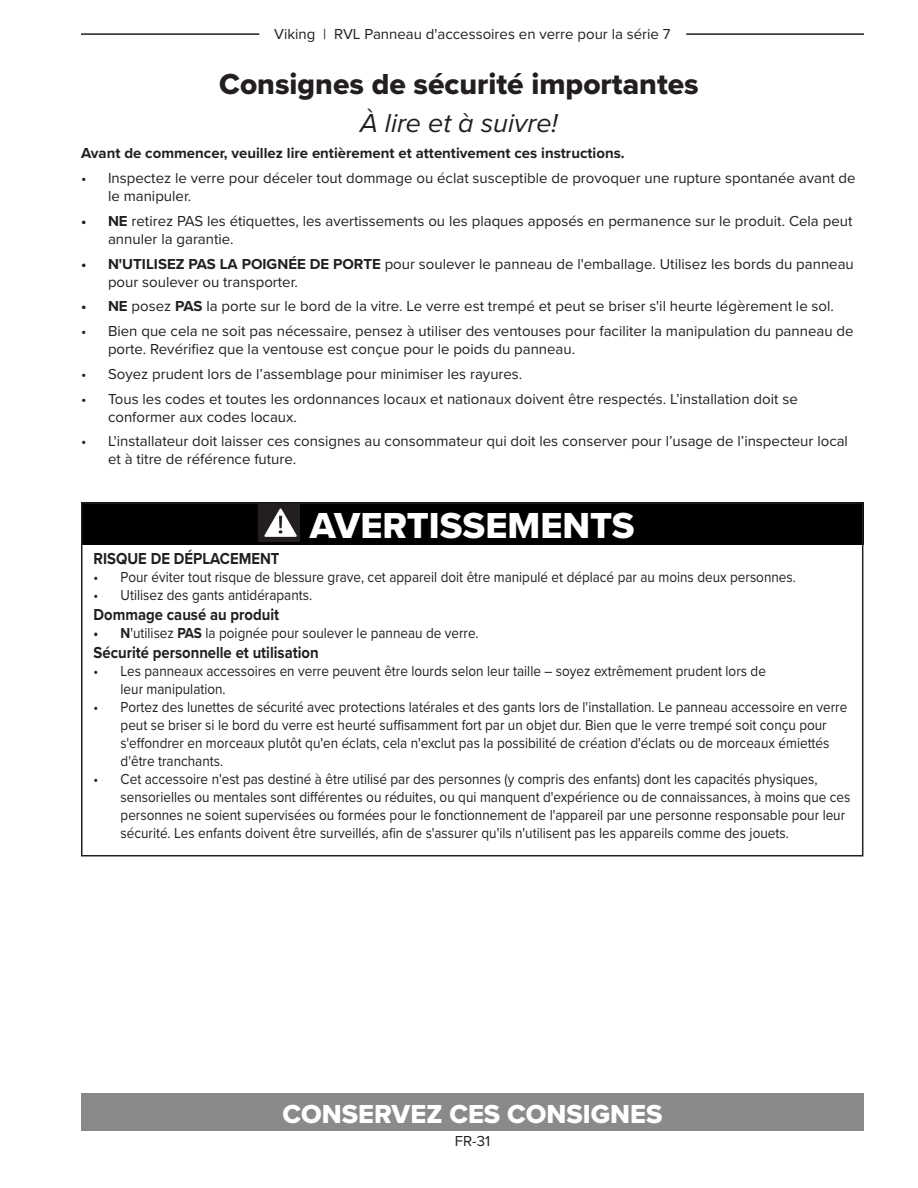
<style>
.page{position:relative;width:918px;height:1188px;background:#fff}
.page>*{position:absolute;margin:0;border:0;box-sizing:border-box;transform-origin:0 0}
.t1{font:37.5px "Proxima Nova Extrabld";color:#fff}
.EN_H2_-_Table_of_Contents{font:30px "Proxima Nova Extrabld";color:#231f20}
.t2{font:27px "Proxima Nova Extrabld";color:#fff}
.t3{font:italic 27px "Proxima Nova";color:#231f20}
.Body_Para_-_No_Runts{font:700 16.5px "Proxima Nova";color:#231f20;scale:.9 1}
.t4{font:15px/18px "Proxima Nova";color:#231f20;scale:.9 1}
.t5{font:15px/18px "Proxima Nova";color:#231f20}
.Body_Para_-_No_Runts-2{font:700 15px "Proxima Nova";color:#231f20}
.s1{font-weight:700}
</style>
<div class="page">
<hr style="left:81px;top:33px;width:178px;height:2px;background:#231f20">
<hr style="left:686px;top:33px;width:178px;height:2px;background:#231f20">
<div style="left:81px;top:1093px;width:783px;height:38px;background:#8a8a8a"></div>
<div style="left:81px;top:502px;width:782px;height:43px;background:#000"></div>
<div style="left:258px;top:504px;width:42px;height:38px;background:#231f20"></div>
<svg style="left:264px;top:508px;width:33px;height:29px"></svg>
<div style="left:81px;top:502px;width:782px;height:354px;border:2px solid #231f20"></div>
<p class="t5" style="left:274px;top:24px;width:398px">Viking | RVL Panneau d'accessoires en verre pour la série 7</p>
<p class="EN_H2_-_Table_of_Contents" style="left:219px;top:62px;width:481px">Consignes de sécurité importantes</p>
<h3 class="t3" style="left:360px;top:103px;width:199px">À lire et à suivre!</h3>
<p class="Body_Para_-_No_Runts-2" style="left:81px;top:142px;width:545px">Avant de commencer, veuillez lire entièrement et attentivement ces instructions.</p>
<p class="t5" style="left:108px;top:169px;width:749px;text-indent:-27px">• Inspectez le verre pour déceler tout dommage ou éclat susceptible de provoquer une rupture spontanée avant de le manipuler.</p>
<p class="t5" style="left:108px;top:211px;width:746px;text-indent:-27px"><span class="s1">• NE</span> retirez PAS les étiquettes, les avertissements ou les plaques apposés en permanence sur le produit. Cela peut annuler la garantie.</p>
<p class="t5" style="left:108px;top:254px;width:747px;text-indent:-27px"><span class="s1">• N'UTILISEZ PAS LA POIGNÉE DE PORTE</span> pour soulever le panneau de l'emballage. Utilisez les bords du panneau pour soulever ou transporter.</p>
<p class="t5" style="left:81px;top:297px;width:755px"><span class="s1">• NE</span> posez <span class="s1">PAS</span> la porte sur le bord de la vitre. Le verre est trempé et peut se briser s'il heurte légèrement le sol.</p>
<p class="t5" style="left:108px;top:322px;width:747px;text-indent:-27px">• Bien que cela ne soit pas nécessaire, pensez à utiliser des ventouses pour faciliter la manipulation du panneau de porte. Revérifiez que la ventouse est conçue pour le poids du panneau.</p>
<p class="t5" style="left:81px;top:364px;width:443px">• Soyez prudent lors de l’assemblage pour minimiser les rayures.</p>
<p class="t5" style="left:108px;top:389px;width:691px;text-indent:-27px">• Tous les codes et toutes les ordonnances locaux et nationaux doivent être respectés. L’installation doit se conformer aux codes locaux.</p>
<p class="t5" style="left:108px;top:432px;width:742px;text-indent:-27px">• L'installateur doit laisser ces consignes au consommateur qui doit les conserver pour l’usage de l’inspecteur local et à titre de référence future.</p>
<p class="t1" style="left:310px;top:498px;width:326px">AVERTISSEMENTS</p>
<p class="Body_Para_-_No_Runts" style="left:94px;top:546px;width:208px">RISQUE DE DÉPLACEMENT</p>
<p class="t4" style="left:94px;top:567px;width:782px">• Pour éviter tout risque de blessure grave, cet appareil doit être manipulé et déplacé par au moins deux personnes.</p>
<p class="t4" style="left:94px;top:585px;width:244px">• Utilisez des gants antidérapants.</p>
<p class="Body_Para_-_No_Runts" style="left:94px;top:602px;width:208px">Dommage causé au produit</p>
<p class="t4" style="left:94px;top:623px;width:429px"><span class="s1">• N</span>'utilisez <span class="s1">PAS</span> la poignée pour soulever le panneau de verre.</p>
<p class="Body_Para_-_No_Runts" style="left:94px;top:640px;width:252px">Sécurité personnelle et utilisation</p>
<p class="t4" style="left:121px;top:661px;width:719px;text-indent:-27px">• Les panneaux accessoires en verre peuvent être lourds selon leur taille – soyez extrêmement prudent lors de leur manipulation.</p>
<p class="t4" style="left:121px;top:697px;width:809px;text-indent:-27px">• Portez des lunettes de sécurité avec protections latérales et des gants lors de l'installation. Le panneau accessoire en verre peut se briser si le bord du verre est heurté suffisamment fort par un objet dur. Bien que le verre trempé soit conçu pour s'effondrer en morceaux plutôt qu'en éclats, cela n'exclut pas la possibilité de création d'éclats ou de morceaux émiettés d'être tranchants.</p>
<p class="t4" style="left:121px;top:769px;width:812px;text-indent:-27px">• Cet accessoire n'est pas destiné à être utilisé par des personnes (y compris des enfants) dont les capacités physiques, sensorielles ou mentales sont différentes ou réduites, ou qui manquent d'expérience ou de connaissances, à moins que ces personnes ne soient supervisées ou formées pour le fonctionnement de l'appareil par une personne responsable pour leur sécurité. Les enfants doivent être surveillés, afin de s'assurer qu'ils n'utilisent pas les appareils comme des jouets.</p>
<p class="t2" style="left:282px;top:1094px;width:382px">CONSERVEZ CES CONSIGNES</p>
<p class="t5" style="left:455px;top:1131px;width:37px">FR-31</p>
</div>
